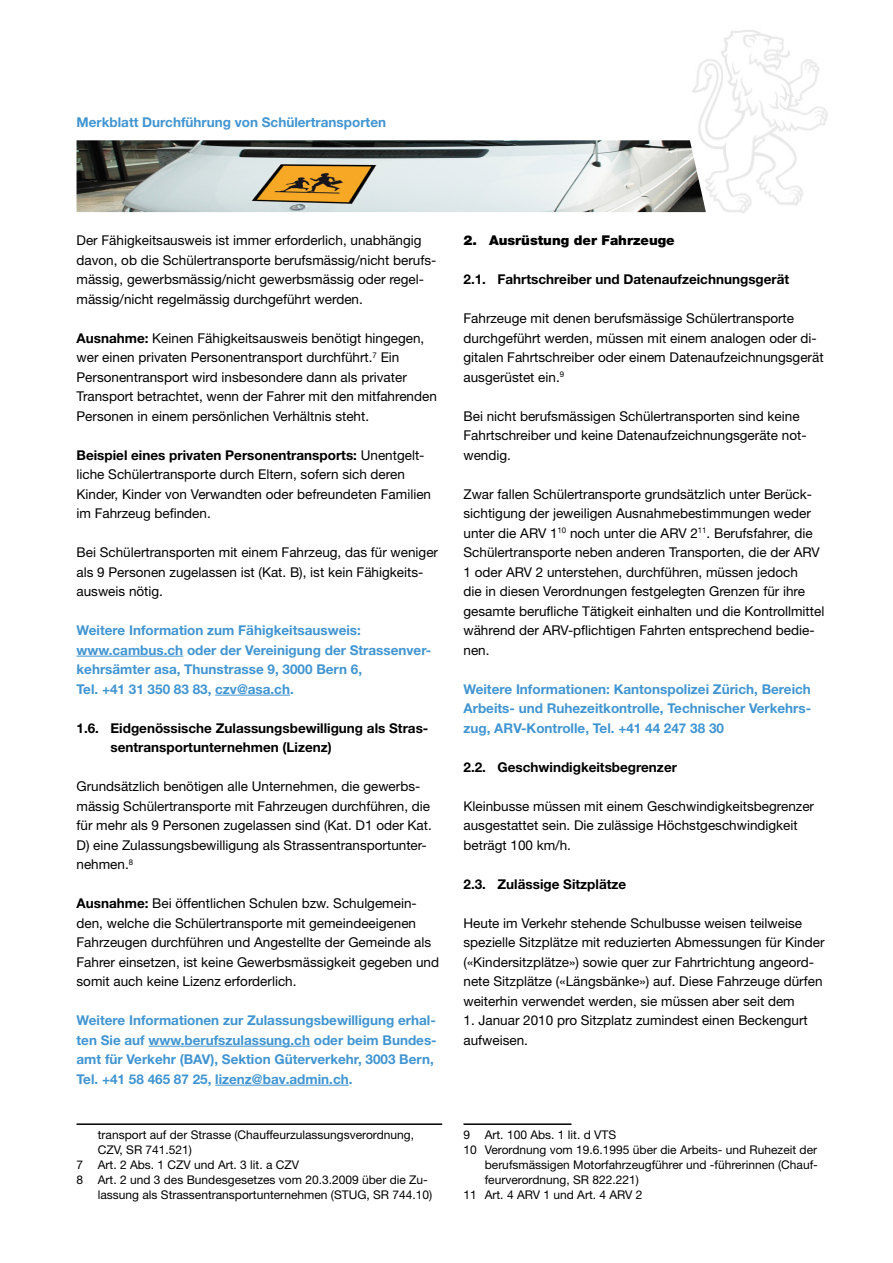
<style>
.page{position:relative;width:893px;height:1263px;background:#fff}
.page>*{position:absolute;margin:0;border:0;box-sizing:border-box;transform-origin:0 0}
.t1{font:13.5px/19.5px "Helvetica Neue LT Pro";color:#000}
.t2{font:700 13.5px/19.5px "Helvetica Neue LT Pro";color:#4195d1}
.t3{font:700 13.5px/19.5px "Helvetica Neue LT Pro";color:#000}
.t4{font:900 13.5px "Helvetica Neue LT Pro";color:#000}
.t5{font:12px "Helvetica Neue LT Pro";color:#000}
.s1{font-weight:700}
</style>
<div class="page">
<img style="left:673px;top:30px;width:155px;height:183px">
<img style="left:77px;top:140px;width:629px;height:72px">
<hr style="left:77px;top:656px;width:106px;height:1px;background:#4195d1">
<hr style="left:215px;top:695px;width:75px;height:1px;background:#4195d1">
<hr style="left:149px;top:1046px;width:161px;height:1px;background:#4195d1">
<hr style="left:215px;top:1085px;width:134px;height:1px;background:#4195d1">
<hr style="left:77px;top:1123px;width:365px;height:2px;background:#000">
<hr style="left:463px;top:1123px;width:108px;height:2px;background:#000">
<p class="t2" style="left:77px;top:112px;width:311px">Merkblatt Durchführung von Schülertransporten</p>
<p class="t1" style="left:77px;top:230px;width:361px">Der Fähigkeitsausweis ist immer erforderlich, unabhängig davon, ob die Schülertransporte berufsmässig/nicht berufs&shy;mässig, gewerbsmässig/nicht gewerbsmässig oder regel&shy;mässig/nicht regelmässig durchgeführt werden.</p>
<p class="t1" style="left:77px;top:328px;width:362px"><span class="s1">Ausnahme:</span> Keinen Fähigkeitsausweis benötigt hingegen, wer einen privaten Personentransport durchführt.<sup>7</sup> Ein Personentransport wird insbesondere dann als privater Transport betrachtet, wenn der Fahrer mit den mitfahrenden Personen in einem persönlichen Verhältnis steht.</p>
<p class="t1" style="left:77px;top:445px;width:356px"><span class="s1">Beispiel eines privaten Personentransports:</span> Unentgelt&shy;liche Schülertransporte durch Eltern, sofern sich deren Kinder, Kinder von Verwandten oder befreundeten Familien im Fahrzeug befinden.</p>
<p class="t1" style="left:77px;top:542px;width:363px">Bei Schülertransporten mit einem Fahrzeug, das für weniger als 9 Personen zugelassen ist (Kat. B), ist kein Fähigkeits&shy;ausweis nötig.</p>
<p class="t2" style="left:77px;top:620px;width:356px">Weitere Information zum Fähigkeitsausweis: www.cambus.ch oder der Vereinigung der Strassenver&shy;kehrsämter asa, Thunstrasse 9, 3000 Bern 6,<br>Tel. +41 31 350 83 83, czv@asa.ch.</p>
<p class="t3" style="left:111px;top:718px;width:319px;text-indent:-34px">1.6. Eidgenössische Zulassungsbewilligung als Stras&shy;sentransportunternehmen (Lizenz)</p>
<p class="t1" style="left:77px;top:776px;width:357px">Grundsätzlich benötigen alle Unternehmen, die gewerbs&shy;mässig Schülertransporte mit Fahrzeugen durchführen, die für mehr als 9 Personen zugelassen sind (Kat. D1 oder Kat.<br>D) eine Zulassungsbewilligung als Strassentransportunter&shy;nehmen.<sup>8</sup></p>
<p class="t1" style="left:77px;top:893px;width:364px"><span class="s1">Ausnahme:</span> Bei öffentlichen Schulen bzw. Schulgemein&shy;den, welche die Schülertransporte mit gemeindeeigenen Fahrzeugen durchführen und Angestellte der Gemeinde als Fahrer einsetzen, ist keine Gewerbsmässigkeit gegeben und somit auch keine Lizenz erforderlich.</p>
<p class="t2" style="left:77px;top:1010px;width:362px">Weitere Informationen zur Zulassungsbewilligung erhal&shy;ten Sie auf www.berufszulassung.ch oder beim Bundes&shy;amt für Verkehr (BAV), Sektion Güterverkehr, 3003 Bern, Tel. +41 58 465 87 25, lizenz@bav.admin.ch.</p>
<p class="t5" style="left:98px;top:1127px;width:318px">transport auf der Strasse (Chauffeurzulassungsverordnung,</p>
<p class="t5" style="left:98px;top:1142px;width:96px">CZV, SR 741.521)</p>
<p class="t5" style="left:77px;top:1157px;width:224px">7 Art. 2 Abs. 1 CZV und Art. 3 lit. a CZV</p>
<p class="t5" style="left:77px;top:1172px;width:353px">8 Art. 2 und 3 des Bundesgesetzes vom 20.3.2009 über die Zu-</p>
<p class="t5" style="left:98px;top:1187px;width:336px">lassung als Strassentransportunternehmen (STUG, SR 744.10)</p>
<p class="t4" style="left:463px;top:232px;width:213px">2. Ausrüstung der Fahrzeuge</p>
<p class="t3" style="left:463px;top:269px;width:327px">2.1. Fahrtschreiber und Datenaufzeichnungsgerät</p>
<p class="t1" style="left:463px;top:308px;width:362px">Fahrzeuge mit denen berufsmässige Schülertransporte durchgeführt werden, müssen mit einem analogen oder di&shy;gitalen Fahrtschreiber oder einem Datenaufzeichnungsgerät ausgerüstet ein.<sup>9</sup></p>
<p class="t1" style="left:463px;top:406px;width:345px">Bei nicht berufsmässigen Schülertransporten sind keine<br>Fahrtschreiber und keine Datenaufzeichnungsgeräte not&shy;wendig.</p>
<p class="t1" style="left:463px;top:484px;width:362px">Zwar fallen Schülertransporte grundsätzlich unter Berück&shy;sichtigung der jeweiligen Ausnahmebestimmungen weder unter die ARV 1<sup>10</sup> noch unter die ARV 2<sup>11</sup>. Berufsfahrer, die Schülertransporte neben anderen Transporten, die der ARV 1 oder ARV 2 unterstehen, durchführen, müssen jedoch<br>die in diesen Verordnungen festgelegten Grenzen für ihre gesamte berufliche Tätigkeit einhalten und die Kontrollmittel während der ARV-pflichtigen Fahrten entsprechend bedie&shy;nen.</p>
<p class="t2" style="left:463px;top:679px;width:349px;text-align:justify">Weitere Informationen: Kantonspolizei Zürich, Bereich Arbeits- und Ruhezeitkontrolle, Technischer Verkehrs&shy;zug, ARV-Kontrolle, Tel. +41 44 247 38 30</p>
<p class="t3" style="left:463px;top:757px;width:215px">2.2. Geschwindigkeitsbegrenzer</p>
<p class="t1" style="left:463px;top:796px;width:352px">Kleinbusse müssen mit einem Geschwindigkeitsbegrenzer ausgestattet sein. Die zulässige Höchstgeschwindigkeit beträgt 100 km/h.</p>
<p class="t3" style="left:463px;top:874px;width:164px">2.3. Zulässige Sitzplätze</p>
<p class="t1" style="left:463px;top:913px;width:363px">Heute im Verkehr stehende Schulbusse weisen teilweise spezielle Sitzplätze mit reduzierten Abmessungen für Kinder («Kindersitzplätze») sowie quer zur Fahrtrichtung angeord&shy;nete Sitzplätze («Längsbänke») auf. Diese Fahrzeuge dürfen weiterhin verwendet werden, sie müssen aber seit dem</p>
<p class="t1" style="left:463px;top:1010px;width:346px">1. Januar 2010 pro Sitzplatz zumindest einen Beckengurt aufweisen.</p>
<p class="t5" style="left:463px;top:1127px;width:154px">9 Art. 100 Abs. 1 lit. d VTS</p>
<p class="t5" style="left:463px;top:1142px;width:355px">10 Verordnung vom 19.6.1995 über die Arbeits- und Ruhezeit der</p>
<p class="t5" style="left:485px;top:1157px;width:335px">berufsmässigen Motorfahrzeugführer und -führerinnen (Chauf-</p>
<p class="t5" style="left:485px;top:1172px;width:156px">feurverordnung, SR 822.221)</p>
<p class="t5" style="left:463px;top:1187px;width:181px">11 Art. 4 ARV 1 und Art. 4 ARV 2</p>
</div>
